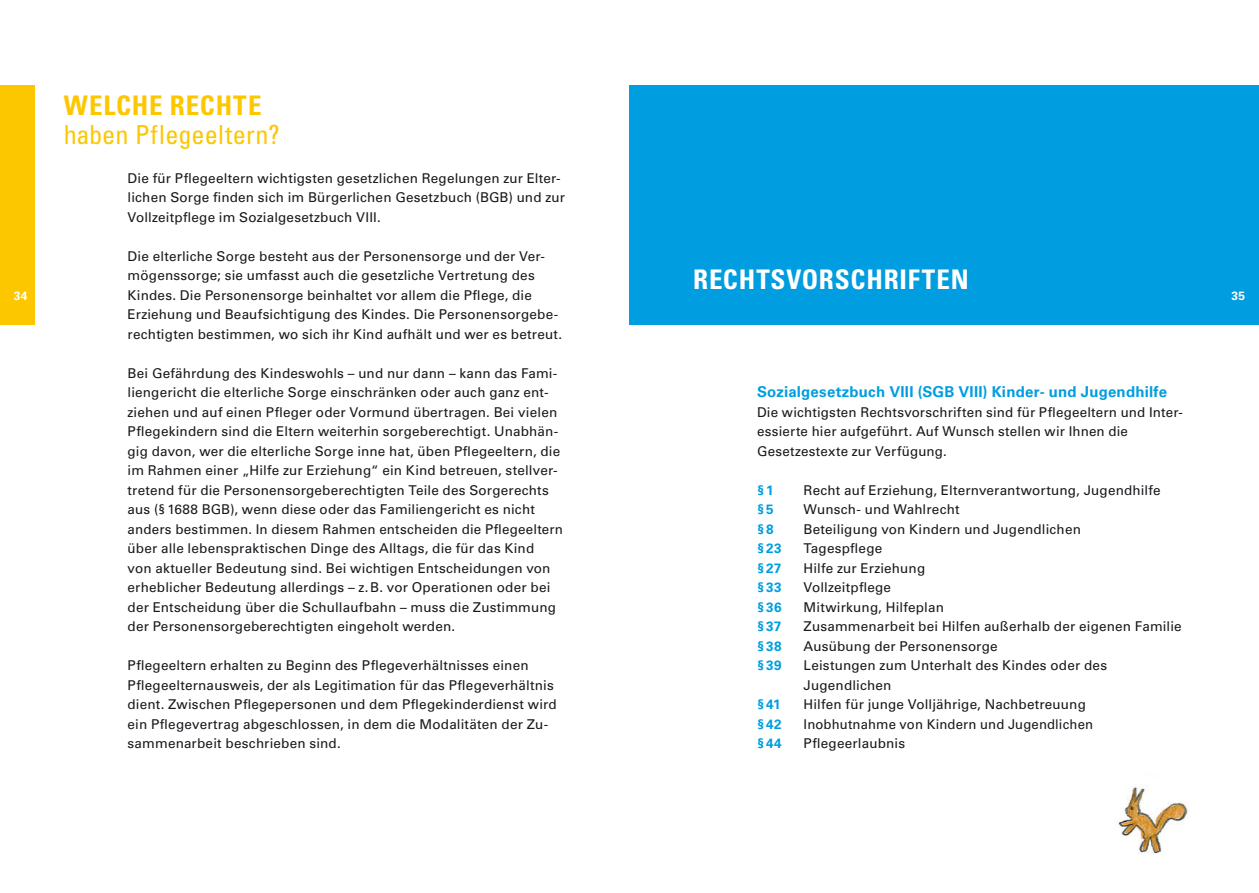
<style>
.page{position:relative;width:1259px;height:893px;background:#fff}
.page>*{position:absolute;margin:0;border:0;box-sizing:border-box;transform-origin:0 0}
.t1{font:700 condensed 27px "Univers LT";letter-spacing:.03em;color:#fff}
.t2{font:700 condensed 27px "Univers LT";letter-spacing:.03em;color:#fdc700}
.t3{font:condensed 26.25px "Univers LT";letter-spacing:.01em;color:#fdc700}
.t4{font:700 15px "Univers LT";letter-spacing:.015em;color:#009ee0}
.t5{font:13.5px/19.5px "Univers LT";letter-spacing:.015em;color:#1a171c}
.t6{font:700 13.5px "Univers LT";letter-spacing:.02em;color:#009ee0}
.t7{font:700 12px "Univers LT";color:#fff}
</style>
<div class="page">
<div style="left:629px;top:85px;width:630px;height:240px;background:#009ee0"></div>
<div style="left:0;top:85px;width:34px;height:240px;background:#fdc700"></div>
<img style="left:1118px;top:787px;width:70px;height:67px">
<h1 class="t2" style="left:64px;top:95px;width:199px">WELCHE RECHTE</h1>
<h2 class="t3" style="left:64px;top:125px;width:217px">haben Pflegeeltern?</h2>
<p class="t5" style="left:128px;top:169px;width:439px">Die für Pflegeeltern wichtigsten gesetzlichen Regelungen zur Elter&shy;lichen Sorge finden sich im Bürgerlichen Gesetzbuch (BGB) und zur<br>Vollzeitpflege im Sozialgesetzbuch VIII.</p>
<p class="t5" style="left:128px;top:247px;width:436px">Die elterliche Sorge besteht aus der Personensorge und der Ver&shy;mögenssorge; sie umfasst auch die gesetzliche Vertretung des Kindes. Die Personensorge beinhaltet vor allem die Pflege, die Erziehung und Beaufsichtigung des Kindes. Die Personensorgebe&shy;rechtigten bestimmen, wo sich ihr Kind aufhält und wer es betreut.</p>
<p class="t5" style="left:128px;top:364px;width:437px">Bei Gefährdung des Kindeswohls – und nur dann – kann das Fami&shy;liengericht die elterliche Sorge einschränken oder auch ganz ent&shy;ziehen und auf einen Pfleger oder Vormund übertragen. Bei vielen Pflegekindern sind die Eltern weiterhin sorgeberechtigt. Unabhän&shy;gig davon, wer die elterliche Sorge inne hat, üben Pflegeeltern, die im Rahmen einer „Hilfe zur Erziehung“ ein Kind betreuen, stellver&shy;tretend für die Personensorgeberechtigten Teile des Sorgerechts aus (§ 1688 BGB), wenn diese oder das Familiengericht es nicht anders bestimmen. In diesem Rahmen entscheiden die Pflegeeltern über alle lebenspraktischen Dinge des Alltags, die für das Kind<br>von aktueller Bedeutung sind. Bei wichtigen Entscheidungen von erheblicher Bedeutung allerdings – z. B. vor Operationen oder bei der Entscheidung über die Schullaufbahn – muss die Zustimmung der Personensorgeberechtigten eingeholt werden.</p>
<p class="t5" style="left:128px;top:657px;width:431px">Pflegeeltern erhalten zu Beginn des Pflegeverhältnisses einen Pflegeelternausweis, der als Legitimation für das Pflegeverhältnis dient. Zwischen Pflegepersonen und dem Pflegekinderdienst wird ein Pflegevertrag abgeschlossen, in dem die Modalitäten der Zu&shy;sammenarbeit beschrieben sind.</p>
<h1 class="t1" style="left:693px;top:269px;width:277px">RECHTSVORSCHRIFTEN</h1>
<p class="t7" style="left:14px;top:291px;width:15px">34</p>
<p class="t7" style="left:1231px;top:291px;width:15px">35</p>
<p class="t4" style="left:757px;top:386px;width:411px">Sozialgesetzbuch VIII (SGB VIII) Kinder- und Jugendhilfe</p>
<p class="t5" style="left:757px;top:403px;width:427px">Die wichtigsten Rechtsvorschriften sind für Pflegeeltern und Inter&shy;essierte hier aufgeführt. Auf Wunsch stellen wir Ihnen die<br>Gesetzestexte zur Verfügung.</p>
<p class="t6" style="left:757px;top:485px;width:18px">§ 1</p>
<p class="t5" style="left:803px;top:481px;width:359px">Recht auf Erziehung, Elternverantwortung, Jugendhilfe</p>
<p class="t6" style="left:757px;top:504px;width:18px">§ 5</p>
<p class="t5" style="left:803px;top:501px;width:157px">Wunsch- und Wahlrecht</p>
<p class="t6" style="left:757px;top:524px;width:18px">§ 8</p>
<p class="t5" style="left:803px;top:520px;width:279px">Beteiligung von Kindern und Jugendlichen</p>
<p class="t6" style="left:757px;top:543px;width:26px">§ 23</p>
<p class="t5" style="left:803px;top:540px;width:80px">Tagespflege</p>
<p class="t6" style="left:757px;top:563px;width:26px">§ 27</p>
<p class="t5" style="left:803px;top:559px;width:123px">Hilfe zur Erziehung</p>
<p class="t6" style="left:757px;top:582px;width:26px">§ 33</p>
<p class="t5" style="left:803px;top:579px;width:89px">Vollzeitpflege</p>
<p class="t6" style="left:757px;top:602px;width:26px">§ 36</p>
<p class="t5" style="left:803px;top:598px;width:142px">Mitwirkung, Hilfeplan</p>
<p class="t6" style="left:757px;top:621px;width:26px">§ 37</p>
<p class="t5" style="left:803px;top:618px;width:380px">Zusammenarbeit bei Hilfen außerhalb der eigenen Familie</p>
<p class="t6" style="left:757px;top:641px;width:26px">§ 38</p>
<p class="t5" style="left:803px;top:637px;width:196px">Ausübung der Personensorge</p>
<p class="t6" style="left:757px;top:660px;width:26px">§ 39</p>
<p class="t5" style="left:803px;top:657px;width:305px">Leistungen zum Unterhalt des Kindes oder des<br>Jugendlichen</p>
<p class="t6" style="left:757px;top:699px;width:25px">§ 41</p>
<p class="t5" style="left:803px;top:696px;width:284px">Hilfen für junge Volljährige, Nachbetreuung</p>
<p class="t6" style="left:757px;top:719px;width:26px">§ 42</p>
<p class="t5" style="left:803px;top:715px;width:291px">Inobhutnahme von Kindern und Jugendlichen</p>
<p class="t6" style="left:757px;top:738px;width:26px">§ 44</p>
<p class="t5" style="left:803px;top:735px;width:103px">Pflegeerlaubnis</p>
</div>
